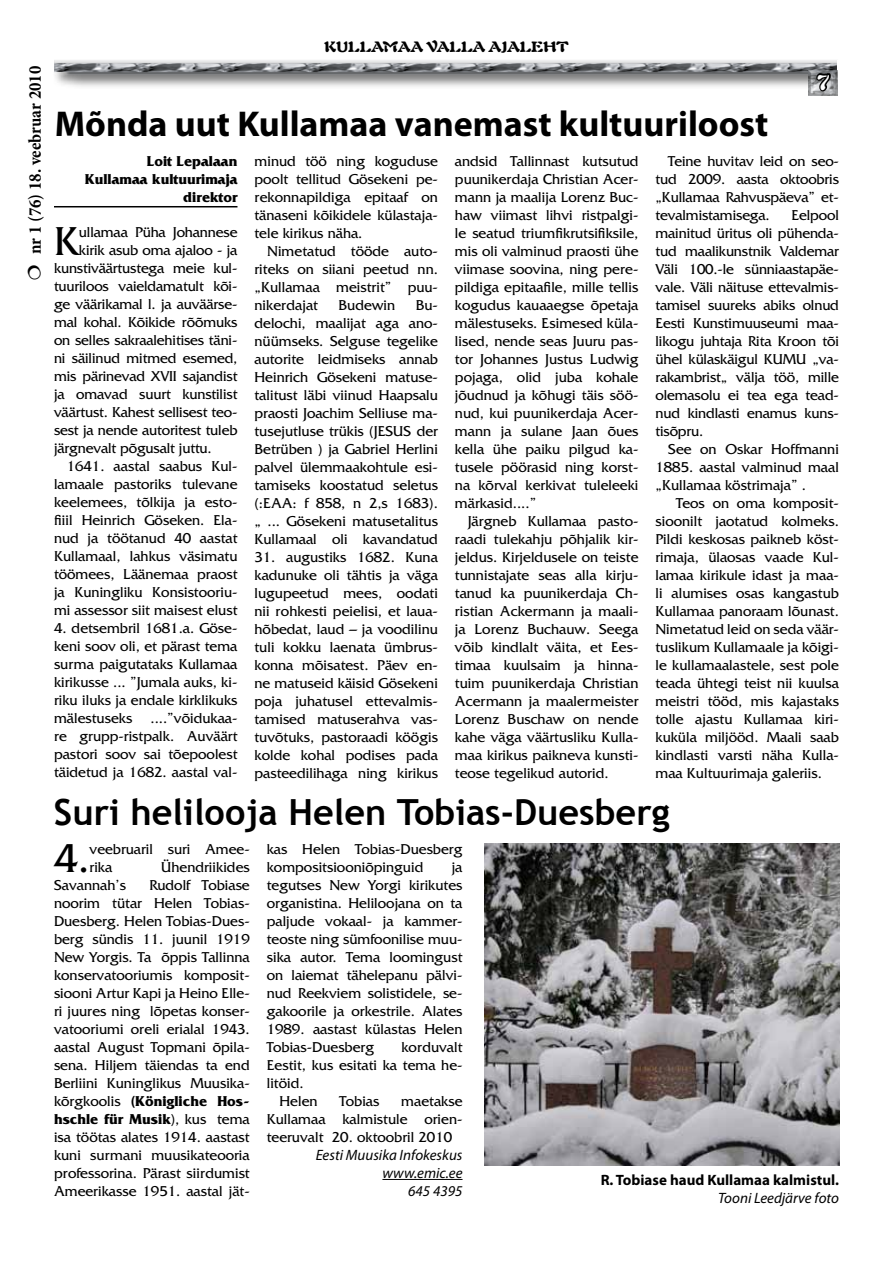
<style>
.page{position:relative;width:893px;height:1263px;background:#fff}
.page>*{position:absolute;margin:0;border:0;box-sizing:border-box;transform-origin:0 0}
.t1{font:42.3px "Friz Quadrata Std";color:#000}
.t2{font:700 36px "Myriad Pro";color:#000}
.t3{font:700 36px "Trebuchet MS";color:#000}
.t4{font:900 21px "Auriol LT Std";color:#fff}
.t5{font:700 18px "Minion Pro";color:#000;scale:.93 1}
.t6{font:15px/18px "Friz Quadrata Std";color:#000;text-align:justify}
.t7{font:italic 15px/18px "Myriad Pro";color:#000;text-align:right}
.t8{font:700 15px/18px "Friz Quadrata Std";color:#000;text-align:right}
.t9{font:700 15px "Myriad Pro";color:#000}
.t10{font:900 15px "Auriol LT Std";letter-spacing:.04em;color:#000}
.s1{font-weight:700}
</style>
<div class="page">
<div style="left:51px;top:57px;width:802px;height:32px;background:#fafafa"></div>
<img style="left:54px;top:60px;width:783px;height:26px">
<div style="left:838px;top:60px;width:25px;height:32px;background:#fff"></div>
<img style="left:808px;top:70px;width:30px;height:26px">
<svg style="left:815px;top:71px;width:17px;height:22px"></svg>
<hr style="left:54px;top:206px;width:183px;height:1px;background:#000">
<hr style="left:382px;top:1179px;width:80px;height:1px;background:#000">
<img style="left:484px;top:844px;width:355px;height:321px">
<p class="t5" style="left:23px;top:254px;width:204px;rotate:-90deg">nr 1 (76) 18. veebruar 2010</p>
<p class="t10" style="left:325px;top:38px;width:245px">KULLAMAA VALLA AJALEHT</p>
<h2 class="t2" style="left:55px;top:100px;width:715px">Mõnda uut Kullamaa vanemast kultuuriloost</h2>
<h3 class="t4" style="left:817px;top:70px;width:14px">7</h3>
<p class="t8" style="left:85px;top:152px;width:154px">Loit Lepalaan<br>Kullamaa kultuurimaja direktor</p>
<h1 class="t1" style="left:54px;top:217px;width:27px">K</h1>
<p class="t6" style="left:79px;top:223px;width:160px">ullamaa Püha Johannese</p>
<p class="t6" style="left:79px;top:241px;width:160px">kirik asub oma ajaloo - ja</p>
<p class="t6" style="left:54px;top:259px;width:185px">kunstiväärtustega meie kul-</p>
<p class="t6" style="left:54px;top:277px;width:185px">tuuriloos vaieldamatult kõi-</p>
<p class="t6" style="left:54px;top:295px;width:185px">ge väärikamal l. ja auväärse-</p>
<p class="t6" style="left:54px;top:313px;width:185px">mal kohal. Kõikide rõõmuks</p>
<p class="t6" style="left:54px;top:331px;width:185px">on selles sakraalehitises täni-</p>
<p class="t6" style="left:54px;top:349px;width:185px">ni säilinud mitmed esemed,</p>
<p class="t6" style="left:54px;top:367px;width:185px">mis pärinevad XVII sajandist</p>
<p class="t6" style="left:54px;top:385px;width:185px">ja omavad suurt kunstilist</p>
<p class="t6" style="left:54px;top:403px;width:185px">väärtust. Kahest sellisest teo-</p>
<p class="t6" style="left:54px;top:421px;width:185px">sest ja nende autoritest tuleb</p>
<p class="t6" style="left:54px;top:439px;width:159px">järgnevalt põgusalt juttu.</p>
<p class="t6" style="left:67px;top:457px;width:172px">1641. aastal saabus Kul-</p>
<p class="t6" style="left:54px;top:475px;width:185px">lamaale pastoriks tulevane</p>
<p class="t6" style="left:54px;top:493px;width:185px">keelemees, tõlkija ja esto-</p>
<p class="t6" style="left:54px;top:511px;width:185px">fiiil Heinrich Göseken. Ela-</p>
<p class="t6" style="left:54px;top:529px;width:185px">nud ja töötanud 40 aastat</p>
<p class="t6" style="left:54px;top:547px;width:185px">Kullamaal, lahkus väsimatu</p>
<p class="t6" style="left:54px;top:565px;width:185px">töömees, Läänemaa praost</p>
<p class="t6" style="left:54px;top:583px;width:185px">ja Kuningliku Konsistooriu-</p>
<p class="t6" style="left:54px;top:601px;width:185px">mi assessor siit maisest elust</p>
<p class="t6" style="left:54px;top:619px;width:185px">4. detsembril 1681.a. Göse&shy;keni soov oli, et pärast tema surma paigutataks Kullamaa kirikusse ... ”Jumala auks, ki&shy;riku iluks ja endale kirklikuks mälestuseks ....”võidukaa&shy;re grupp-ristpalk. Auväärt pastori soov sai tõepoolest täidetud ja 1682. aastal val-</p>
<p class="t6" style="left:254px;top:152px;width:185px">minud töö ning koguduse poolt tellitud Gösekeni pe&shy;rekonnapildiga epitaaf on tänaseni kõikidele külastaja&shy;tele kirikus näha.</p>
<p class="t6" style="left:254px;top:242px;width:185px;text-indent:13px">Nimetatud tööde auto&shy;riteks on siiani peetud nn. „Kullamaa meistrit” puu&shy;nikerdajat</p>
<p class="t6" style="left:339px;top:296px;width:58px">Budewin</p>
<p class="t6" style="left:254px;top:296px;width:185px;text-indent:161px">Bu&shy;delochi, maalijat aga ano&shy;nüümseks. Selguse tegelike autorite leidmiseks annab Heinrich Gösekeni matuse&shy;talitust läbi viinud Haapsalu praosti Joachim Selliuse ma&shy;tusejutluse trükis (JESUS der Betrüben ) ja Gabriel Herlini palvel ülemmaakohtule esi&shy;tamiseks koostatud seletus (:EAA: f 858, n 2,s 1683). „ ... Gösekeni matusetalitus Kullamaal oli kavandatud</p>
<p class="t6" style="left:254px;top:548px;width:185px">31. augustiks 1682. Kuna kadunuke oli tähtis ja väga lugupeetud mees, oodati nii rohkesti peielisi, et laua&shy;hõbedat, laud – ja voodilinu tuli kokku laenata ümbrus&shy;konna mõisatest. Päev en&shy;ne matuseid käisid Gösekeni poja juhatusel ettevalmis&shy;tamised matuserahva vas&shy;tuvõtuks, pastoraadi köögis kolde kohal podises pada pasteedilihaga ning kirikus</p>
<p class="t6" style="left:455px;top:152px;width:185px">andsid Tallinnast kutsutud puunikerdaja Christian Acer&shy;mann ja maalija Lorenz Buc&shy;haw viimast lihvi ristpalgi&shy;le seatud triumfikrutsifiksile, mis oli valminud praosti ühe viimase soovina, ning pere&shy;pildiga epitaafile, mille tellis kogudus kauaaegse õpetaja mälestuseks. Esimesed küla&shy;lised, nende seas Juuru pas&shy;tor Johannes Justus Ludwig pojaga, olid juba kohale jõudnud ja kõhugi täis söö&shy;nud, kui puunikerdaja Acer&shy;mann ja sulane Jaan õues kella ühe paiku pilgud ka&shy;tusele pöörasid ning korst&shy;na kõrval kerkivat tuleleeki märkasid....”</p>
<p class="t6" style="left:455px;top:512px;width:185px;text-indent:13px">Järgneb Kullamaa pasto&shy;raadi tulekahju põhjalik kir&shy;jeldus. Kirjeldusele on teiste tunnistajate seas alla kirju&shy;tanud ka puunikerdaja Ch&shy;ristian Ackermann ja maali&shy;ja Lorenz Buchauw. Seega võib kindlalt väita, et Ees&shy;timaa kuulsaim ja hinna&shy;tuim puunikerdaja Christian Acermann ja maalermeister Lorenz Buschaw on nende kahe väga väärtusliku Kulla&shy;maa kirikus paikneva kunsti&shy;teose tegelikud autorid.</p>
<p class="t6" style="left:655px;top:152px;width:185px;text-indent:13px">Teine huvitav leid on seo&shy;tud 2009. aasta oktoobris „Kullamaa Rahvuspäeva” et&shy;tevalmistamisega.</p>
<p class="t6" style="left:655px;top:206px;width:185px;text-indent:136px">Eelpool mainitud üritus oli pühenda&shy;tud maalikunstnik Valdemar Väli 100.-le sünniaastapäe&shy;vale. Väli näituse ettevalmis&shy;tamisel suureks abiks olnud Eesti Kunstimuuseumi maa&shy;likogu juhtaja Rita Kroon tõi ühel külaskäigul KUMU „va&shy;rakambrist„ välja töö, mille olemasolu ei tea ega tead&shy;nud kindlasti enamus kuns&shy;tisõpru.</p>
<p class="t6" style="left:655px;top:440px;width:185px;text-indent:13px">See on Oskar Hoffmanni 1885. aastal valminud maal „Kullamaa köstrimaja” .</p>
<p class="t6" style="left:655px;top:494px;width:185px;text-indent:21px">Teos on oma komposit&shy;sioonilt jaotatud kolmeks.<br>Pildi keskosas paikneb köst&shy;rimaja, ülaosas vaade Kul&shy;lamaa kirikule idast ja maa&shy;li alumises osas kangastub Kullamaa panoraam lõunast.<br>Nimetatud leid on seda väär&shy;tuslikum Kullamaale ja kõigi&shy;le kullamaalastele, sest pole teada ühtegi teist nii kuulsa meistri tööd, mis kajastaks tolle ajastu Kullamaa kiri&shy;kuküla miljööd. Maali saab kindlasti varsti näha Kulla&shy;maa Kultuurimaja galeriis.</p>
<h2 class="t3" style="left:54px;top:789px;width:617px">Suri helilooja Helen Tobias-Duesberg</h2>
<h1 class="t1" style="left:54px;top:834px;width:37px">4.</h1>
<p class="t6" style="left:90px;top:840px;width:162px">veebruaril suri Amee&shy;rika</p>
<p class="t6" style="left:161px;top:858px;width:90px">Ühendriikides</p>
<p class="t6" style="left:54px;top:876px;width:73px">Savannah’s</p>
<p class="t6" style="left:54px;top:876px;width:197px;text-indent:95px">Rudolf Tobiase noorim tütar Helen Tobias-Duesberg. Helen Tobias-Dues&shy;berg sündis 11. juunil 1919<br>New Yorgis. Ta õppis Tallinna konservatooriumis komposit&shy;siooni Artur Kapi ja Heino Elle&shy;ri juures ning lõpetas konser&shy;vatooriumi oreli erialal 1943. aastal August Topmani õpila&shy;sena. Hiljem täiendas ta end Berliini Kuninglikus Muusika&shy;kõrgkoolis <span class="s1">(Königliche Hos&shy;hschle für Musik</span>), kus tema isa töötas alates 1914. aastast kuni surmani muusikateooria professorina. Pärast siirdumist Ameerikasse 1951. aastal jät-</p>
<p class="t6" style="left:267px;top:840px;width:197px">kas Helen Tobias-Duesberg kompositsiooniõpinguid</p>
<p class="t6" style="left:267px;top:858px;width:197px;text-indent:185px">ja tegutses New Yorgi kirikutes organistina. Heliloojana on ta paljude vokaal- ja kammer&shy;teoste ning sümfoonilise muu&shy;sika autor. Tema loomingust on laiemat tähelepanu pälvi&shy;nud Reekviem solistidele, se&shy;gakoorile ja orkestrile. Alates 1989. aastast külastas Helen Tobias-Duesberg</p>
<p class="t6" style="left:401px;top:1038px;width:63px">korduvalt</p>
<p class="t6" style="left:267px;top:1056px;width:197px">Eestit, kus esitati ka tema he-</p>
<p class="t6" style="left:267px;top:1074px;width:38px">litöid.</p>
<p class="t6" style="left:280px;top:1092px;width:40px">Helen</p>
<p class="t6" style="left:339px;top:1092px;width:42px">Tobias</p>
<p class="t6" style="left:267px;top:1092px;width:197px;text-indent:135px">maetakse Kullamaa kalmistule orien&shy;teeruvalt 20. oktoobril 2010</p>
<p class="t7" style="left:316px;top:1146px;width:148px">Eesti Muusika Infokeskus www.emic.ee<br>645 4395</p>
<p class="t9" style="left:601px;top:1170px;width:240px">R. Tobiase haud Kullamaa kalmistul.</p>
<p class="t7" style="left:718px;top:1188px;width:122px">Tooni Leedjärve foto</p>
</div>
